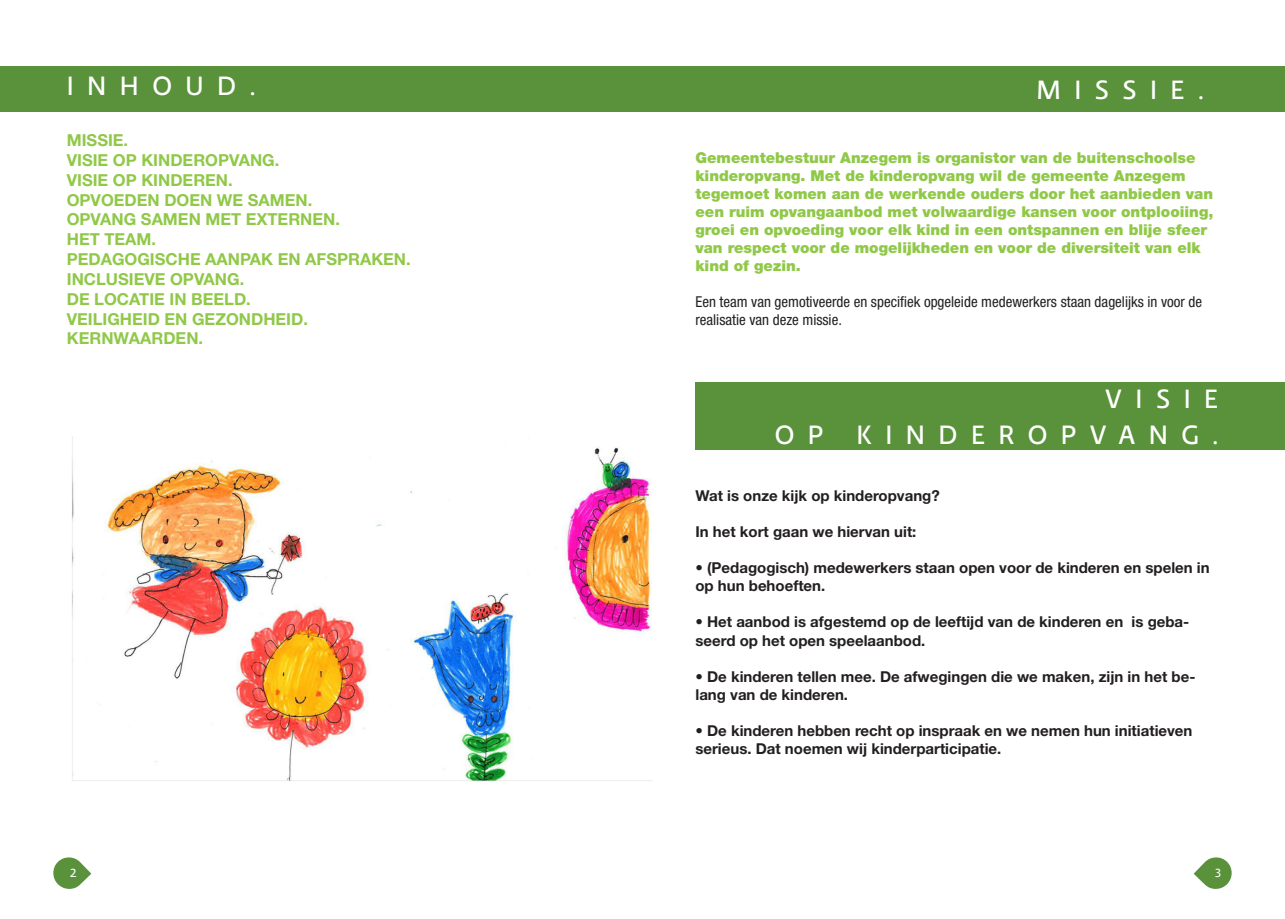
<style>
.page{position:relative;width:1285px;height:919px;background:#fff}
.page>*{position:absolute;margin:0;border:0;box-sizing:border-box;transform-origin:0 0}
.t1{font:500 27px "Relato Sans OT";letter-spacing:.5em;color:#fff}
.t2{font:700 16.5px "Helvetica Neue LT Std";color:#90c848}
.t3{font:700 15px/18px "Helvetica Neue LT Std";color:#231f20}
.t4{font:900 15px/18px "Helvetica Neue LT Std";color:#90c848}
.t5{font:condensed 15px/18px "Helvetica Neue LT Std";color:#231f20}
.t6{font:500 12px "Relato Sans OT";color:#fff}
</style>
<div class="page">
<svg style="left:1193px;top:857px;width:38px;height:31px"></svg>
<svg style="left:53px;top:857px;width:38px;height:31px"></svg>
<img style="left:72px;top:437px;width:580px;height:344px">
<div style="left:0;top:66px;width:696px;height:46px;background:#59923a"></div>
<div style="left:695px;top:66px;width:589px;height:46px;background:#59923a"></div>
<div style="left:695px;top:382px;width:522px;height:68px;background:#59923a"></div>
<div style="left:1216px;top:382px;width:68px;height:68px;background:#59923a"></div>
<p class="t1" style="left:67px;top:69px;width:190px">INHOUD.</p>
<p class="t2" style="left:67px;top:130px;width:63px">MISSIE.</p>
<p class="t2" style="left:67px;top:150px;width:214px">VISIE OP KINDEROPVANG.</p>
<p class="t2" style="left:67px;top:170px;width:167px">VISIE OP KINDEREN.</p>
<p class="t2" style="left:67px;top:189px;width:247px">OPVOEDEN DOEN WE SAMEN.</p>
<p class="t2" style="left:67px;top:209px;width:275px">OPVANG SAMEN MET EXTERNEN.</p>
<p class="t2" style="left:67px;top:229px;width:91px">HET TEAM.</p>
<p class="t2" style="left:67px;top:249px;width:345px">PEDAGOGISCHE AANPAK EN AFSPRAKEN.</p>
<p class="t2" style="left:67px;top:269px;width:179px">INCLUSIEVE OPVANG.</p>
<p class="t2" style="left:67px;top:288px;width:185px">DE LOCATIE IN BEELD.</p>
<p class="t2" style="left:67px;top:308px;width:243px">VEILIGHEID EN GEZONDHEID.</p>
<p class="t2" style="left:67px;top:328px;width:138px">KERNWAARDEN.</p>
<p class="t1" style="left:1036px;top:74px;width:169px">MISSIE.</p>
<p class="t4" style="left:695px;top:149px;width:519px">Gemeentebestuur Anzegem is organistor van de buitenschoolse kinderopvang. Met de kinderopvang wil de gemeente Anzegem tegemoet komen aan de werkende ouders door het aanbieden van een ruim opvangaanbod met volwaardige kansen voor ontplooiing, groei en opvoeding voor elk kind in een ontspannen en blije sfeer van respect voor de mogelijkheden en voor de diversiteit van elk kind of gezin.</p>
<p class="t5" style="left:695px;top:293px;width:508px">Een team van gemotiveerde en specifiek opgeleide medewerkers staan dagelijks in voor de realisatie van deze missie.</p>
<p class="t1" style="left:1105px;top:383px;width:114px">VISIE</p>
<p class="t1" style="left:774px;top:419px;width:445px">OP KINDEROPVANG.</p>
<p class="t3" style="left:695px;top:486px;width:246px">Wat is onze kijk op kinderopvang?</p>
<p class="t3" style="left:695px;top:522px;width:222px">In het kort gaan we hiervan uit:</p>
<p class="t3" style="left:695px;top:558px;width:515px">• (Pedagogisch) medewerkers staan open voor de kinderen en spelen in op hun behoeften.</p>
<p class="t3" style="left:695px;top:612px;width:495px">• Het aanbod is afgestemd op de leeftijd van de kinderen en is geba&shy;seerd op het open speelaanbod.</p>
<p class="t3" style="left:695px;top:666px;width:501px">• De kinderen tellen mee. De afwegingen die we maken, zijn in het be&shy;lang van de kinderen.</p>
<p class="t3" style="left:695px;top:720px;width:498px">• De kinderen hebben recht op inspraak en we nemen hun initiatieven serieus. Dat noemen wij kinderparticipatie.</p>
<p class="t6" style="left:70px;top:865px;width:8px">2</p>
<p class="t6" style="left:1214px;top:865px;width:7px">3</p>
</div>
